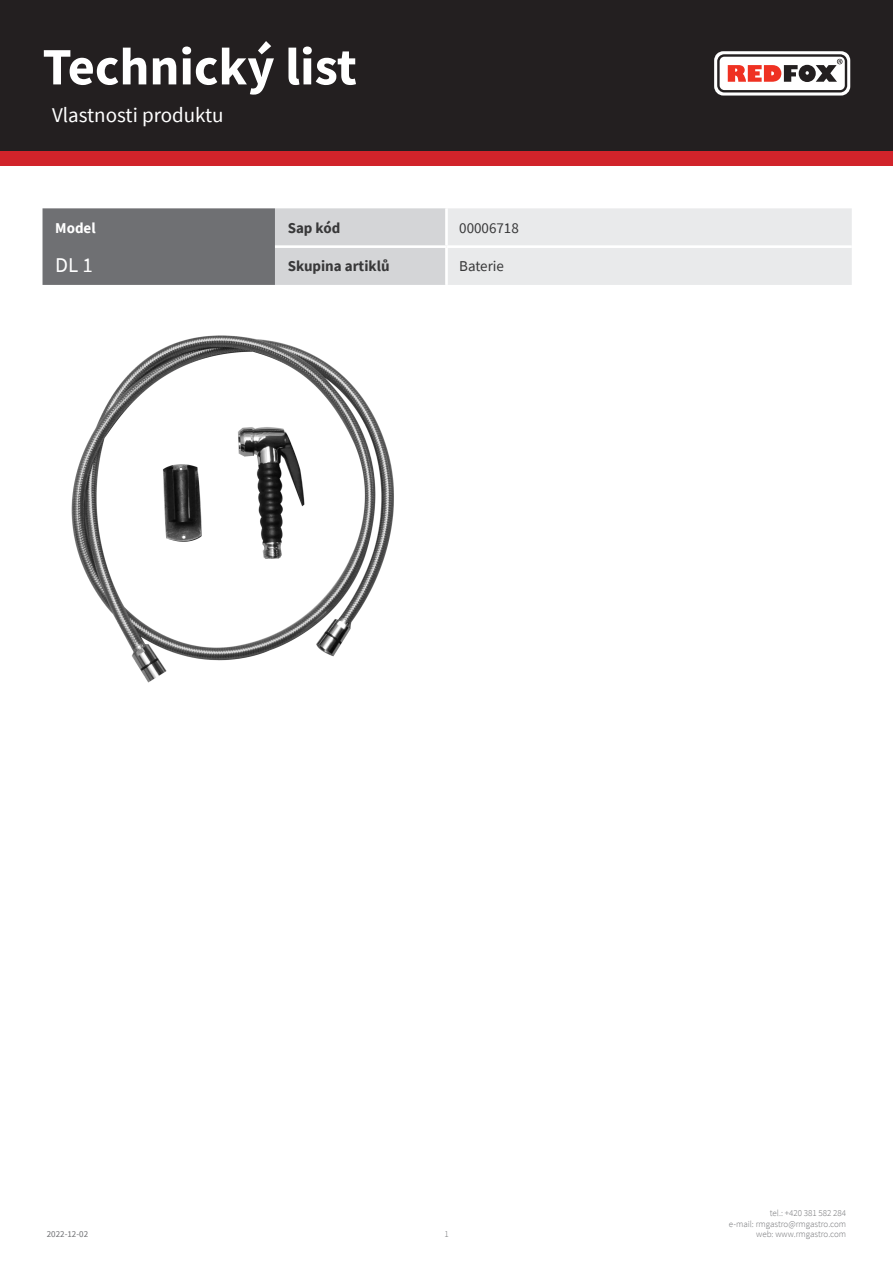
<style>
.page{position:relative;width:893px;height:1263px;background:#fff}
.page>*{position:absolute;margin:0;border:0;box-sizing:border-box;transform-origin:0 0}
.t1{font:700 52.5px "Source Sans Pro";color:#fff}
.kapitola{font:21px "Source Sans Pro";color:#fff}
.tabulka_-_headline{font:21px "Source Sans Pro";color:#fff}
.tabulka_-_text{font:700 15px "Source Sans Pro";color:#383839}
.tabulka_-_text-2{font:15px "Source Sans Pro";color:#383839}
.tabulka_-_text-3{font:700 15px "Source Sans Pro";color:#fff}
.t2{font:300 9px/10.8px "Source Sans Pro";color:#6f7073;text-align:right}
.t3{font:9px "Source Sans Pro";color:#6f7073}
</style>
<div class="page">
<div style="left:0;top:0;width:893px;height:166px;background:#d1232a"></div>
<div style="left:0;top:0;width:893px;height:151px;background:#231f20"></div>
<svg style="left:714px;top:51px;width:136px;height:45px"></svg>
<img style="left:71px;top:335px;width:323px;height:348px">
<svg style="left:43px;top:208px;width:809px;height:77px;background:#c0c1c3"></svg>
<hr style="left:445px;top:208px;width:3px;height:37px;background:#fff">
<hr style="left:275px;top:245px;width:171px;height:3px;background:#fff">
<hr style="left:446px;top:245px;width:406px;height:3px;background:#fff">
<hr style="left:445px;top:248px;width:3px;height:37px;background:#fff">
<h1 class="t1" style="left:43px;top:31px;width:316px">Technický list</h1>
<p class="kapitola" style="left:52px;top:101px;width:173px">Vlastnosti produktu</p>
<p class="tabulka_-_text-3" style="left:55px;top:218px;width:42px">Model</p>
<p class="tabulka_-_text" style="left:288px;top:218px;width:54px">Sap kód</p>
<p class="tabulka_-_text-2" style="left:459px;top:219px;width:61px">00006718</p>
<p class="tabulka_-_headline" style="left:55px;top:251px;width:39px">DL 1</p>
<p class="tabulka_-_text" style="left:288px;top:256px;width:103px">Skupina artiklů</p>
<p class="tabulka_-_text-2" style="left:459px;top:257px;width:46px">Baterie</p>
<p class="t3" style="left:47px;top:1229px;width:43px">2022-12-02</p>
<p class="t2" style="left:444px;top:1229px;width:6px">1</p>
<p class="t2" style="left:729px;top:1207px;width:119px">tel.: +420 381 582 284<br>e-mail: rmgastro@rmgastro.com web: www.rmgastro.com</p>
</div>
